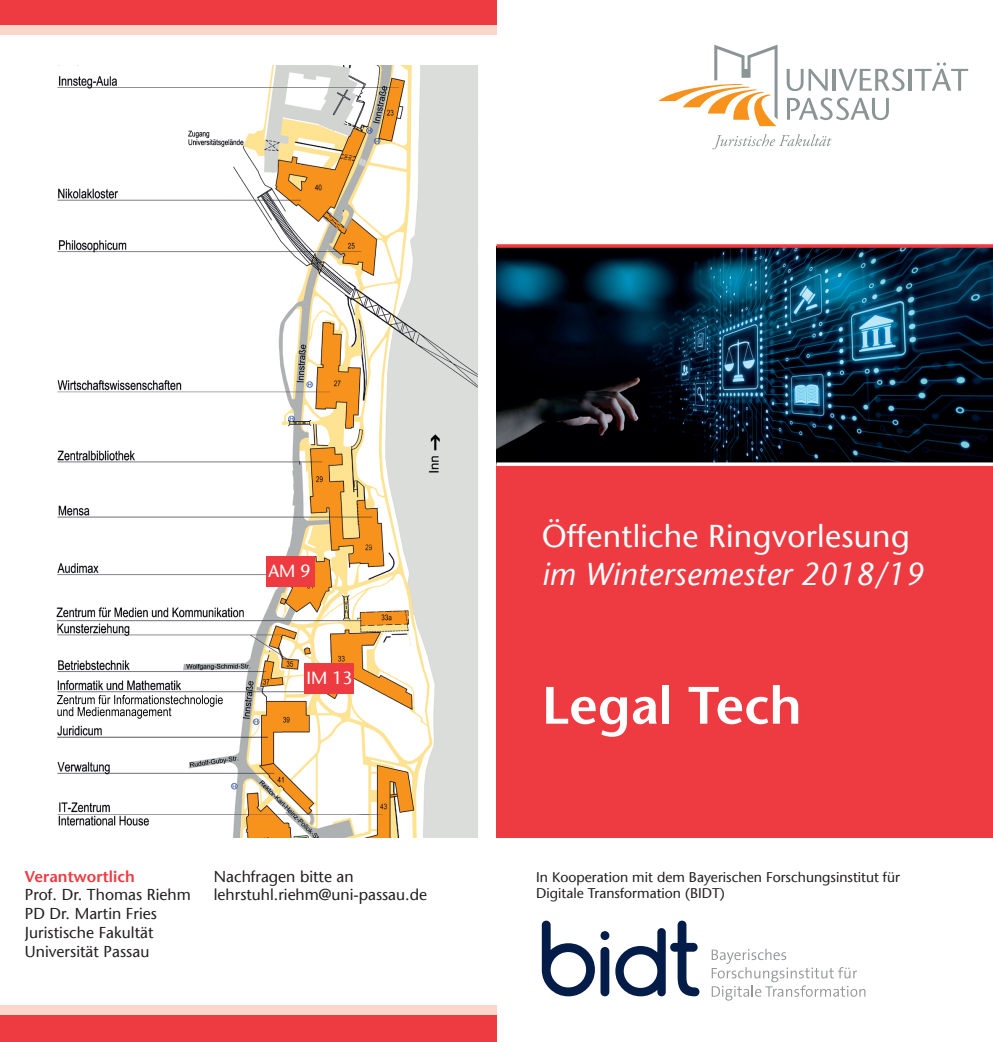
<style>
.page{position:relative;width:993px;height:1042px;background:#fff}
.page>*{position:absolute;margin:0;border:0;box-sizing:border-box;transform-origin:0 0}
.t1{font:600 52.5px "Stone Sans";color:#fff}
.t2{font:31.5px "Stone Sans";letter-spacing:.01em;color:#fff}
.t3{font:italic 31.5px "Stone Sans";letter-spacing:.01em;color:#fff}
.t4{font:17.5px "Stone Sans";color:#fff}
.t5{font:15.75px/18.9px "Stone Sans";letter-spacing:.005em;color:#231f20}
.t6{font:600 15.75px "Stone Sans";letter-spacing:.005em;color:#ee3a41}
.t7{font:14px/16.8px "Stone Sans";color:#231f20}
</style>
<div class="page">
<div style="left:496px;top:451px;width:496px;height:386px;background:#ee3a41"></div>
<div style="left:0;top:0;width:496px;height:25px;background:#ee3a41"></div>
<div style="left:0;top:25px;width:496px;height:9px;background:#fcd6ca"></div>
<div style="left:0;top:1015px;width:496px;height:27px;background:#ee3a41"></div>
<div style="left:0;top:1005px;width:496px;height:10px;background:#fcd6ca"></div>
<img style="left:56px;top:66px;width:421px;height:771px">
<div style="left:266px;top:556px;width:48px;height:31px;background:#ee3a41"></div>
<img style="left:496px;top:248px;width:496px;height:214px">
<svg style="left:496px;top:462px;width:496px;height:4px;background:#e2dfe0"></svg>
<svg style="left:787px;top:97px;width:101px;height:23px"></svg>
<svg style="left:786px;top:69px;width:41px;height:22px"></svg>
<hr style="left:832px;top:69px;width:3px;height:22px;background:#8c9595">
<svg style="left:838px;top:68px;width:66px;height:23px"></svg>
<hr style="left:908px;top:69px;width:3px;height:22px;background:#8c9595">
<svg style="left:914px;top:62px;width:53px;height:29px"></svg>
<svg style="left:658px;top:45px;width:119px;height:81px"></svg>
<svg style="left:712px;top:134px;width:119px;height:15px"></svg>
<svg style="left:541px;top:920px;width:53px;height:76px"></svg>
<svg style="left:600px;top:947px;width:9px;height:49px"></svg>
<svg style="left:615px;top:920px;width:84px;height:76px"></svg>
<svg style="left:600px;top:931px;width:9px;height:9px"></svg>
<svg style="left:711px;top:949px;width:154px;height:51px"></svg>
<div style="left:304px;top:663px;width:49px;height:31px;background:#ee3a41"></div>
<svg style="left:496px;top:244px;width:496px;height:4px;background:#e1434a"></svg>
<p class="t4" style="left:268px;top:560px;width:44px">AM 9</p>
<p class="t4" style="left:306px;top:667px;width:47px">IM 13</p>
<h2 class="t2" style="left:541px;top:517px;width:369px">Öffentliche Ringvorlesung</h2>
<h2 class="t3" style="left:541px;top:555px;width:383px">im Wintersemester 2018/19</h2>
<h1 class="t1" style="left:541px;top:674px;width:261px">Legal Tech</h1>
<p class="t6" style="left:25px;top:866px;width:111px">Verantwortlich</p>
<p class="t5" style="left:25px;top:885px;width:167px">Prof. Dr. Thomas Riehm<br>PD Dr. Martin Fries<br>Juristische Fakultät<br>Universität Passau</p>
<p class="t5" style="left:214px;top:866px;width:214px">Nachfragen bitte an lehrstuhl.riehm@uni-passau.de</p>
<p class="t7" style="left:536px;top:868px;width:365px">In Kooperation mit dem Bayerischen Forschungsinstitut für<br>Digitale Transformation (BIDT)</p>
</div>
